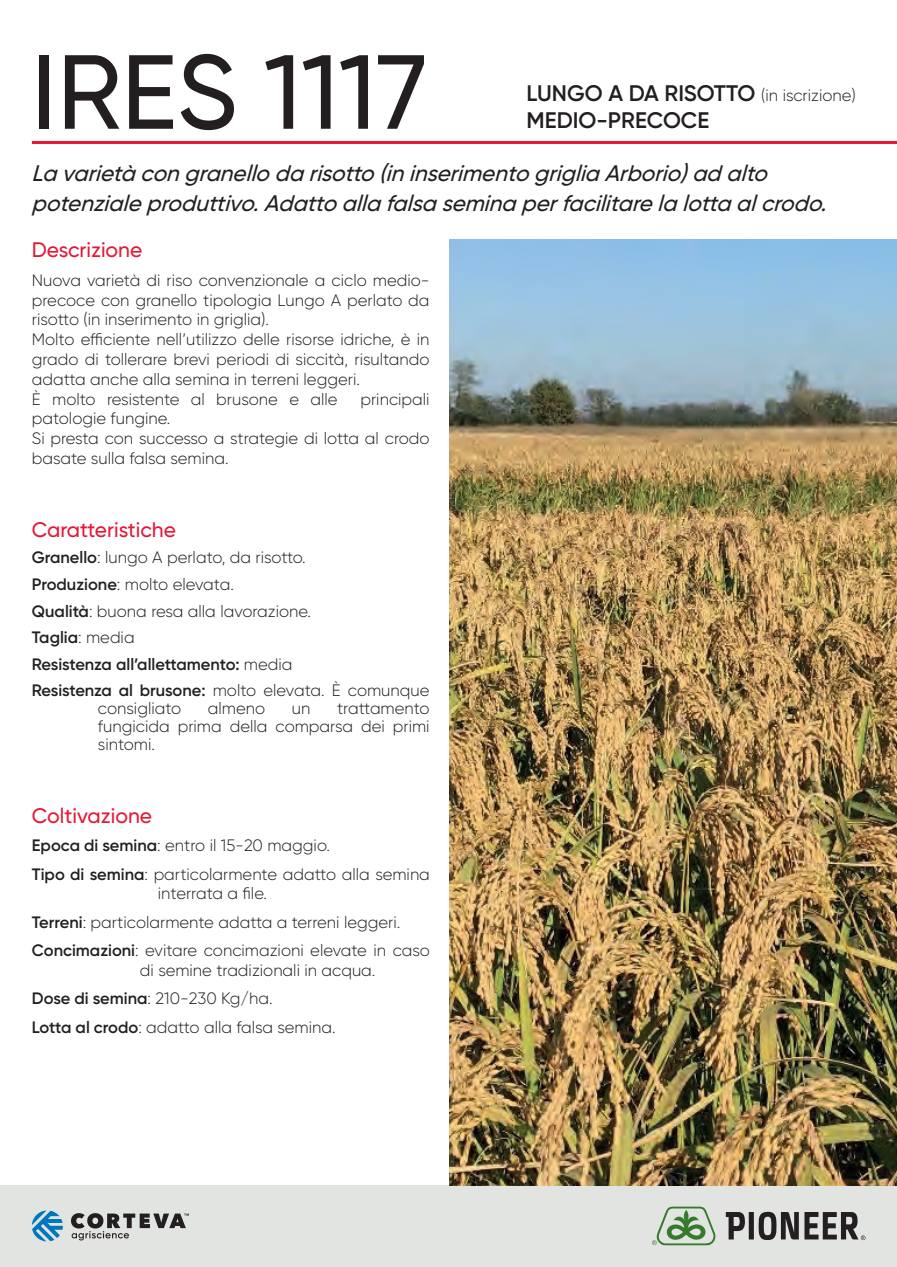
<style>
.page{position:relative;width:897px;height:1267px;background:#fff}
.page>*{position:absolute;margin:0;border:0;box-sizing:border-box;transform-origin:0 0}
.t1{font:500 105px "Gilroy";color:#231f20}
.t2{font:italic 500 22.5px/30px "Gilroy";color:#231f20}
.t3{font:600 22.5px/27px "Gilroy";color:#231f20}
.t4{font:500 21px "Gilroy";color:#e51836}
.t5{font:300 16.5px/19.8px "Gilroy";color:#231f20}
.s1{font-weight:300;font-size:16.5px}
.s2{font-weight:600}
</style>
<div class="page">
<hr style="left:32px;top:141px;width:864px;height:3px;background:#e51836">
<div style="left:0;top:1185px;width:896px;height:81px;background:#e2e4e2"></div>
<svg style="left:725px;top:1212px;width:20px;height:27px"></svg>
<div style="left:748px;top:1211px;width:5px;height:28px;background:#231f20"></div>
<svg style="left:758px;top:1211px;width:40px;height:28px"></svg>
<svg style="left:804px;top:1212px;width:61px;height:27px"></svg>
<svg style="left:652px;top:1206px;width:64px;height:39px"></svg>
<svg style="left:32px;top:1210px;width:31px;height:31px"></svg>
<svg style="left:71px;top:1213px;width:118px;height:27px"></svg>
<img style="left:449px;top:240px;width:447px;height:945px">
<h1 class="t1" style="left:31px;top:27px;width:397px">IRES 1117</h1>
<h2 class="t3" style="left:526px;top:80px;width:331px">LUNGO A DA RISOTTO <span class="s1">(in iscrizione)<br></span>MEDIO-PRECOCE</h2>
<h2 class="t2" style="left:31px;top:158px;width:803px">La varietà congranelloda risotto(ininserimentogriglia Arborio)ad alto potenzialeproduttivo.Adattoalla falsa semina perfacilitarela lotta alcrodo.</h2>
<p class="t4" style="left:32px;top:237px;width:112px">Descrizione</p>
<p class="t5" style="left:32px;top:270px;width:399px">Nuova varietà di riso convenzionale a ciclo medio&shy;precoce con granello tipologia Lungo A perlato da risotto (in inserimento in griglia).<br>Molto efficiente nell’utilizzo delle risorse idriche, è in grado di tollerare brevi periodi di siccità, risultando adatta anche alla semina in terreni leggeri.<br>È molto resistente al brusone e alle</p>
<p class="t5" style="left:360px;top:389px;width:71px">principali</p>
<p class="t5" style="left:32px;top:408px;width:399px">patologie fungine.<br>Si presta con successo a strategie di lotta al crodo basate sulla falsa semina.</p>
<p class="t4" style="left:32px;top:516px;width:145px">Caratteristiche</p>
<p class="t5" style="left:32px;top:544px;width:399px;line-height:26.5px"><span class="s2">Granello</span>: lungo A perlato, da risotto.<br><span class="s2">Produzione</span>: molto elevata.<br><span class="s2">Qualità</span>: buona resa alla lavorazione.<br><span class="s2">Taglia</span>: media<br><span class="s2">Resistenza all’allettamento:</span> media<br><span class="s2">Resistenza al brusone:</span> molto elevata. È comunque</p>
<p class="t5" style="left:98px;top:698px;width:85px">consigliato</p>
<p class="t5" style="left:208px;top:698px;width:59px">almeno</p>
<p class="t5" style="left:292px;top:698px;width:20px">un</p>
<p class="t5" style="left:98px;top:699px;width:333px;line-height:18px;text-align:justify;text-indent:239px">trattamento fungicida prima della comparsa dei primi sintomi.</p>
<p class="t4" style="left:32px;top:802px;width:122px">Coltivazione</p>
<p class="t5" style="left:32px;top:831px;width:399px;line-height:28.3px"><span class="s2">Epoca di semina</span>: entro il 15-20 maggio.<br><span class="s2">Tipo di semina</span>: particolarmente adatto alla semina</p>
<p class="t5" style="left:32px;top:879px;width:399px;line-height:28.3px;text-indent:126px">interrata a file.<br><span class="s2">Terreni</span>: particolarmente adatta a terreni leggeri.<br><span class="s2">Concimazioni</span>: evitare concimazioni elevate in caso</p>
<p class="t5" style="left:32px;top:955px;width:345px;line-height:28.3px;text-indent:108px">di semine tradizionali in acqua.<br><span class="s2">Dose di semina</span>: 210-230 Kg/ha.<br><span class="s2">Lotta al crodo</span>: adatto alla falsa semina.</p>
</div>
